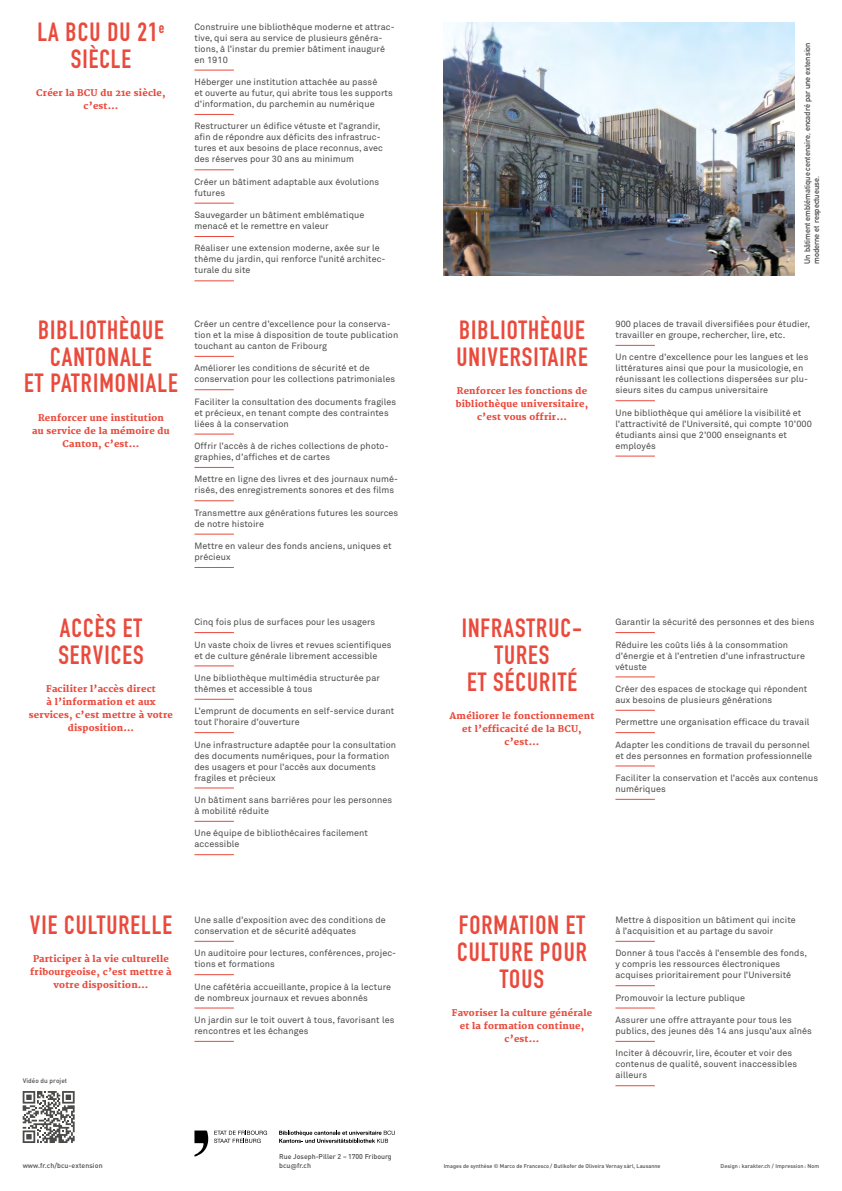
<style>
.page{position:relative;width:842px;height:1191px;background:#fff}
.page>*{position:absolute;margin:0;border:0;box-sizing:border-box;transform-origin:0 0}
.t1{font:26px/27px "DIN Engschrift Std";letter-spacing:.04em;color:#e94a3c;text-align:center}
.t2{font:9px/11px "Akkurat Std";letter-spacing:.01em;color:#4a4a49}
.t3{font:800 9px/13px "Merriweather";letter-spacing:.02em;color:#e94a3c;text-align:center}
.t4{font:700 8px/9px "DIN Alternate";color:#4a4a49}
.t5{font:500 7px/9px "DIN Pro";color:#4a4a49}
.t6{font:500 6.5px "DIN Pro";letter-spacing:.01em;color:#4a4a49}
.t7{font:500 5.5px "DIN Pro";color:#4a4a49}
.s1{font-family:"Akkurat Std";font-weight:400}
</style>
<div class="page">
<hr style="left:194px;top:70px;width:40px;height:1px;background:#e94a3c">
<hr style="left:194px;top:114px;width:40px;height:1px;background:#e94a3c">
<hr style="left:194px;top:169px;width:40px;height:1px;background:#e94a3c">
<hr style="left:194px;top:203px;width:40px;height:1px;background:#e94a3c">
<hr style="left:194px;top:236px;width:40px;height:1px;background:#e94a3c">
<hr style="left:194px;top:281px;width:40px;height:1px;background:#e94a3c">
<hr style="left:194px;top:632px;width:40px;height:1px;background:#e94a3c">
<hr style="left:194px;top:665px;width:40px;height:1px;background:#e94a3c">
<hr style="left:194px;top:699px;width:40px;height:1px;background:#e94a3c">
<hr style="left:194px;top:732px;width:40px;height:1px;background:#e94a3c">
<hr style="left:194px;top:787px;width:40px;height:1px;background:#e94a3c">
<hr style="left:194px;top:821px;width:40px;height:1px;background:#e94a3c">
<hr style="left:194px;top:854px;width:40px;height:1px;background:#e94a3c">
<hr style="left:615px;top:941px;width:40px;height:1px;background:#e94a3c">
<hr style="left:615px;top:985px;width:40px;height:1px;background:#e94a3c">
<hr style="left:615px;top:1007px;width:40px;height:1px;background:#e94a3c">
<hr style="left:615px;top:1041px;width:40px;height:1px;background:#e94a3c">
<hr style="left:615px;top:1085px;width:40px;height:1px;background:#e94a3c">
<hr style="left:615px;top:345px;width:40px;height:1px;background:#e94a3c">
<hr style="left:615px;top:400px;width:40px;height:1px;background:#e94a3c">
<hr style="left:615px;top:456px;width:40px;height:1px;background:#e94a3c">
<hr style="left:194px;top:941px;width:40px;height:1px;background:#e94a3c">
<hr style="left:194px;top:974px;width:40px;height:1px;background:#e94a3c">
<hr style="left:194px;top:1007px;width:40px;height:1px;background:#e94a3c">
<hr style="left:194px;top:1041px;width:40px;height:1px;background:#e94a3c">
<hr style="left:615px;top:632px;width:40px;height:1px;background:#e94a3c">
<hr style="left:615px;top:676px;width:40px;height:1px;background:#e94a3c">
<hr style="left:615px;top:710px;width:40px;height:1px;background:#e94a3c">
<hr style="left:615px;top:732px;width:40px;height:1px;background:#e94a3c">
<hr style="left:615px;top:765px;width:40px;height:1px;background:#e94a3c">
<hr style="left:615px;top:799px;width:40px;height:1px;background:#e94a3c">
<hr style="left:194px;top:356px;width:40px;height:1px;background:#e94a3c">
<hr style="left:194px;top:389px;width:40px;height:1px;background:#e94a3c">
<hr style="left:194px;top:434px;width:40px;height:1px;background:#e94a3c">
<hr style="left:194px;top:467px;width:40px;height:1px;background:#e94a3c">
<hr style="left:194px;top:500px;width:40px;height:1px;background:#e94a3c">
<hr style="left:194px;top:534px;width:40px;height:1px;background:#e94a3c">
<hr style="left:194px;top:567px;width:40px;height:1px;background:#e94a3c">
<img style="left:444px;top:23px;width:350px;height:252px">
<svg style="left:194px;top:1130px;width:73px;height:26px"></svg>
<svg style="left:279px;top:1130px;width:116px;height:12px"></svg>
<svg style="left:23px;top:1091px;width:52px;height:52px"></svg>
<h1 class="t1" style="left:37px;top:19px;width:129px">LA BCU DU 21<sup>e<br></sup>SIÈCLE</h1>
<p class="t3" style="left:36px;top:87px;width:131px">Créer la BCU du 21e siècle, c’est…</p>
<h1 class="t1" style="left:24px;top:316px;width:155px">BIBLIOTHÈQUE<br>CANTONALE<br>ET PATRIMONIALE</h1>
<p class="t3" style="left:32px;top:411px;width:139px">Renforcer une institution au service de la mémoire du<br>Canton, c’est…</p>
<p class="t2" style="left:194px;top:21px;width:202px">Construire une bibliothèque moderne et attrac‑ tive, qui sera au service de plusieurs généra‑ tions, à l’instar du premier bâtiment inauguré en 1910</p>
<p class="t2" style="left:194px;top:76px;width:200px">Héberger une institution attachée au passé<br>et ouverte au futur, qui abrite tous les supports d’information, du parchemin au numérique</p>
<p class="t2" style="left:194px;top:121px;width:190px">Restructurer un édifice vétuste et l’agrandir, afin de répondre aux déficits des infrastruc‑ tures et aux besoins de place reconnus, avec des réserves pour 30 ans au minimum</p>
<p class="t2" style="left:194px;top:176px;width:186px">Créer un bâtiment adaptable aux évolutions futures</p>
<p class="t2" style="left:194px;top:209px;width:172px">Sauvegarder un bâtiment emblématique menacé et le remettre en valeur</p>
<p class="t2" style="left:194px;top:243px;width:193px">Réaliser une extension moderne, axée sur le thème du jardin, qui renforce l’unité architec‑ turale du site</p>
<p class="t2" style="left:194px;top:318px;width:205px">Créer un centre d’excellence pour la conserva‑ tion et la mise à disposition de toute publication touchant au canton de Fribourg</p>
<p class="t2" style="left:194px;top:363px;width:202px">Améliorer les conditions de sécurité et de conservation pour les collections patrimoniales</p>
<p class="t2" style="left:194px;top:396px;width:203px">Faciliter la consultation des documents fragiles et précieux, en tenant compte des contraintes liées à la conservation</p>
<p class="t2" style="left:194px;top:440px;width:196px">Offrir l’accès à de riches collections de photo‑ graphies, d’affiches et de cartes</p>
<p class="t2" style="left:194px;top:474px;width:205px">Mettre en ligne des livres et des journaux numé‑ risés, des enregistrements sonores et des films</p>
<p class="t2" style="left:194px;top:507px;width:205px">Transmettre aux générations futures les sources de notre histoire</p>
<p class="t2" style="left:194px;top:540px;width:199px">Mettre en valeur des fonds anciens, uniques et précieux</p>
<h1 class="t1" style="left:58px;top:614px;width:87px;text-align:left">ACCÈS ET<br>SERVICES</h1>
<p class="t3" style="left:29px;top:682px;width:146px">Faciliter l’accès direct<br>à l’information et aux services, c’est mettre à votre disposition…</p>
<p class="t2" style="left:194px;top:616px;width:182px">Cinq fois plus de surfaces pour les usagers</p>
<p class="t2" style="left:194px;top:639px;width:199px">Un vaste choix de livres et revues scientifiques et de culture générale librement accessible</p>
<p class="t2" style="left:194px;top:672px;width:187px">Une bibliothèque multimédia structurée par thèmes et accessible à tous</p>
<p class="t2" style="left:194px;top:705px;width:201px">L’emprunt de documents en self-service durant tout l’horaire d’ouverture</p>
<p class="t2" style="left:194px;top:739px;width:203px">Une infrastructure adaptée pour la consultation des documents numériques, pour la formation des usagers et pour l’accès aux documents fragiles et précieux</p>
<p class="t2" style="left:194px;top:794px;width:199px">Un bâtiment sans barrières pour les personnes à mobilité réduite</p>
<p class="t2" style="left:194px;top:827px;width:175px">Une équipe de bibliothécaires facilement accessible</p>
<h1 class="t1" style="left:30px;top:912px;width:144px">VIE CULTURELLE</h1>
<p class="t3" style="left:30px;top:953px;width:143px">Participer à la vie culturelle fribourgeoise, c’est mettre à votre disposition…</p>
<p class="t6" style="left:23px;top:1075px;width:46px">Vidéo du projet</p>
<p class="t2" style="left:194px;top:914px;width:193px">Une salle d’exposition avec des conditions de conservation et de sécurité adéquates</p>
<p class="t2" style="left:194px;top:947px;width:203px">Un auditoire pour lectures, conférences, projec‑ tions et formations</p>
<p class="t2" style="left:194px;top:981px;width:198px">Une cafétéria accueillante, propice à la lecture de nombreux journaux et revues abonnés</p>
<p class="t2" style="left:194px;top:1014px;width:201px">Un jardin sur le toit ouvert à tous, favorisant les rencontres et les échanges</p>
<p class="t5" style="left:23px;top:1161px;width:81px">www.fr.ch/bcu-extension</p>
<p class="t5" style="left:279px;top:1152px;width:114px">Rue Joseph-Piller 2 – 1700 Fribourg bcu<span class="s1">@</span>fr.ch</p>
<h1 class="t1" style="left:456px;top:316px;width:133px;text-align:left">BIBLIOTHÈQUE<br>UNIVERSITAIRE</h1>
<p class="t3" style="left:456px;top:384px;width:134px">Renforcer les fonctions de bibliothèque universitaire, c’est vous offrir…</p>
<p class="t4" style="left:802px;top:264px;width:223px;rotate:-90deg">Un bâtiment emblématique centenaire, encadré par une extension moderne et respectueuse.</p>
<p class="t2" style="left:615px;top:318px;width:196px">900 places de travail diversifiées pour étudier, travailler en groupe, rechercher, lire, etc.</p>
<p class="t2" style="left:615px;top:352px;width:194px">Un centre d’excellence pour les langues et les littératures ainsi que pour la musicologie, en réunissant les collections dispersées sur plu‑ sieurs sites du campus universitaire</p>
<p class="t2" style="left:615px;top:407px;width:198px">Une bibliothèque qui améliore la visibilité et l’attractivité de l’Université, qui compte 10’000 étudiants ainsi que 2’000 enseignants et employés</p>
<h1 class="t1" style="left:462px;top:614px;width:122px">INFRASTRUC-<br>TURES<br>ET SÉCURITÉ</h1>
<p class="t3" style="left:449px;top:709px;width:147px">Améliorer le fonctionnement et l’efficacité de la BCU, c’est…</p>
<p class="t2" style="left:615px;top:616px;width:201px">Garantir la sécurité des personnes et des biens</p>
<p class="t2" style="left:615px;top:639px;width:191px">Réduire les coûts liés à la consommation d’énergie et à l’entretien d’une infrastructure vétuste</p>
<p class="t2" style="left:615px;top:683px;width:193px">Créer des espaces de stockage qui répondent aux besoins de plusieurs générations</p>
<p class="t2" style="left:615px;top:716px;width:196px">Permettre une organisation efficace du travail</p>
<p class="t2" style="left:615px;top:739px;width:198px">Adapter les conditions de travail du personnel et des personnes en formation professionnelle</p>
<p class="t2" style="left:615px;top:772px;width:204px">Faciliter la conservation et l’accès aux contenus numériques</p>
<h1 class="t1" style="left:457px;top:912px;width:131px">FORMATION ET<br>CULTURE POUR<br>TOUS</h1>
<p class="t3" style="left:452px;top:1007px;width:142px">Favoriser la culture générale et la formation continue, c’est…</p>
<p class="t2" style="left:615px;top:914px;width:182px">Mettre à disposition un bâtiment qui incite à l’acquisition et au partage du savoir</p>
<p class="t2" style="left:615px;top:947px;width:193px">Donner à tous l’accès à l’ensemble des fonds, y compris les ressources électroniques acquises prioritairement pour l’Université</p>
<p class="t2" style="left:615px;top:992px;width:131px">Promouvoir la lecture publique</p>
<p class="t2" style="left:615px;top:1014px;width:198px">Assurer une offre attrayante pour tous les publics, des jeunes dès 14 ans jusqu’aux aînés</p>
<p class="t2" style="left:615px;top:1047px;width:183px">Inciter à découvrir, lire, écouter et voir des contenus de qualité, souvent inaccessibles ailleurs</p>
<p class="t7" style="left:444px;top:1162px;width:218px">Images de synthèse © Marco de Francesco / Butikofer de Oliveira Vernay sàrl, Lausanne</p>
<p class="t7" style="left:721px;top:1162px;width:100px">Design : karakter.ch / Impression : Nom</p>
</div>
